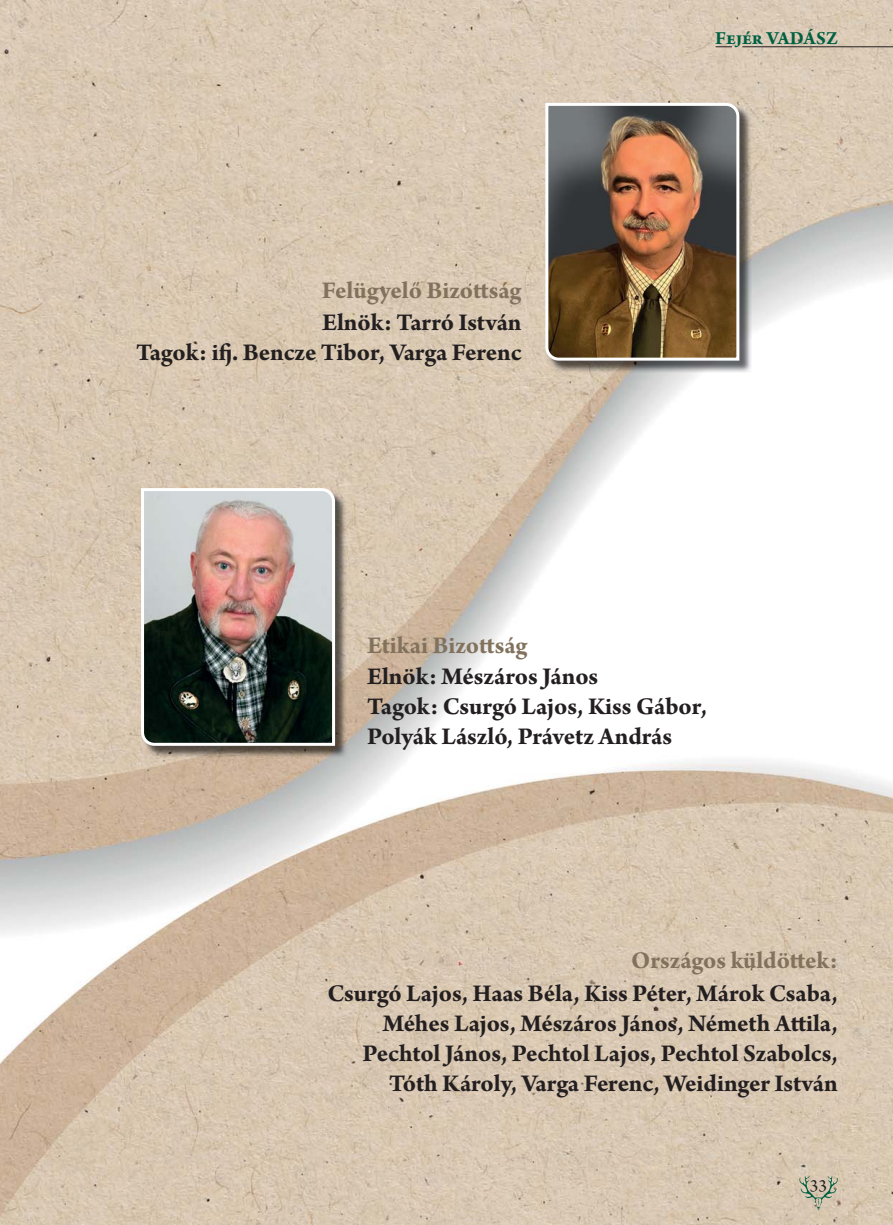
<style>
.page{position:relative;width:893px;height:1225px;background:#fff}
.page>*{position:absolute;margin:0;border:0;box-sizing:border-box;transform-origin:0 0}
.t1{font:700 25.5px/30px "Arno Pro";letter-spacing:-.02em;color:#231f20;text-align:right}
.t2{font:700 25.5px "Arno Pro";letter-spacing:-.01em;color:#82725d}
.t3{font:700 19.5px "Arno Pro";color:#006042}
.t4{font:18px "Arno Pro";color:#231f20}
</style>
<div class="page">
<img style="left:0;top:0;width:893px;height:1225px">
<svg style="left:799px;top:1176px;width:39px;height:33px"></svg>
<hr style="left:742px;top:46px;width:151px;height:1px;background:#231f20">
<svg style="left:716px;top:46px;width:16px;height:1px"></svg>
<img style="left:547px;top:104px;width:205px;height:269px">
<img style="left:544px;top:101px;width:197px;height:261px">
<img style="left:143px;top:489px;width:204px;height:269px">
<img style="left:140px;top:486px;width:197px;height:261px">
<p class="t2" style="left:322px;top:279px;width:201px">Felügyelő Bizottság</p>
<p class="t1" style="left:136px;top:308px;width:387px">Elnök: Tarró István<br>Tagok: ifj. Bencze Tibor, Varga Ferenc</p>
<p class="t3" style="left:715px;top:29px;width:124px">Fejér VADÁSZ</p>
<p class="t2" style="left:367px;top:634px;width:162px">Etikai Bizottság</p>
<p class="t1" style="left:367px;top:662px;width:341px;text-align:left">Elnök: Mészáros János<br>Tagok: Csurgó Lajos, Kiss Gábor,<br>Polyák László, Právetz András</p>
<p class="t2" style="left:631px;top:949px;width:208px">Országos küldöttek:</p>
<p class="t1" style="left:327px;top:979px;width:512px">Csurgó Lajos, Haas Béla, Kiss Péter, Márok Csaba, Méhes Lajos, Mészáros János, Németh Attila, Pechtol János, Pechtol Lajos, Pechtol Szabolcs, Tóth Károly, Varga Ferenc, Weidinger István</p>
<p class="t4" style="left:810px;top:1178px;width:19px">33</p>
</div>
